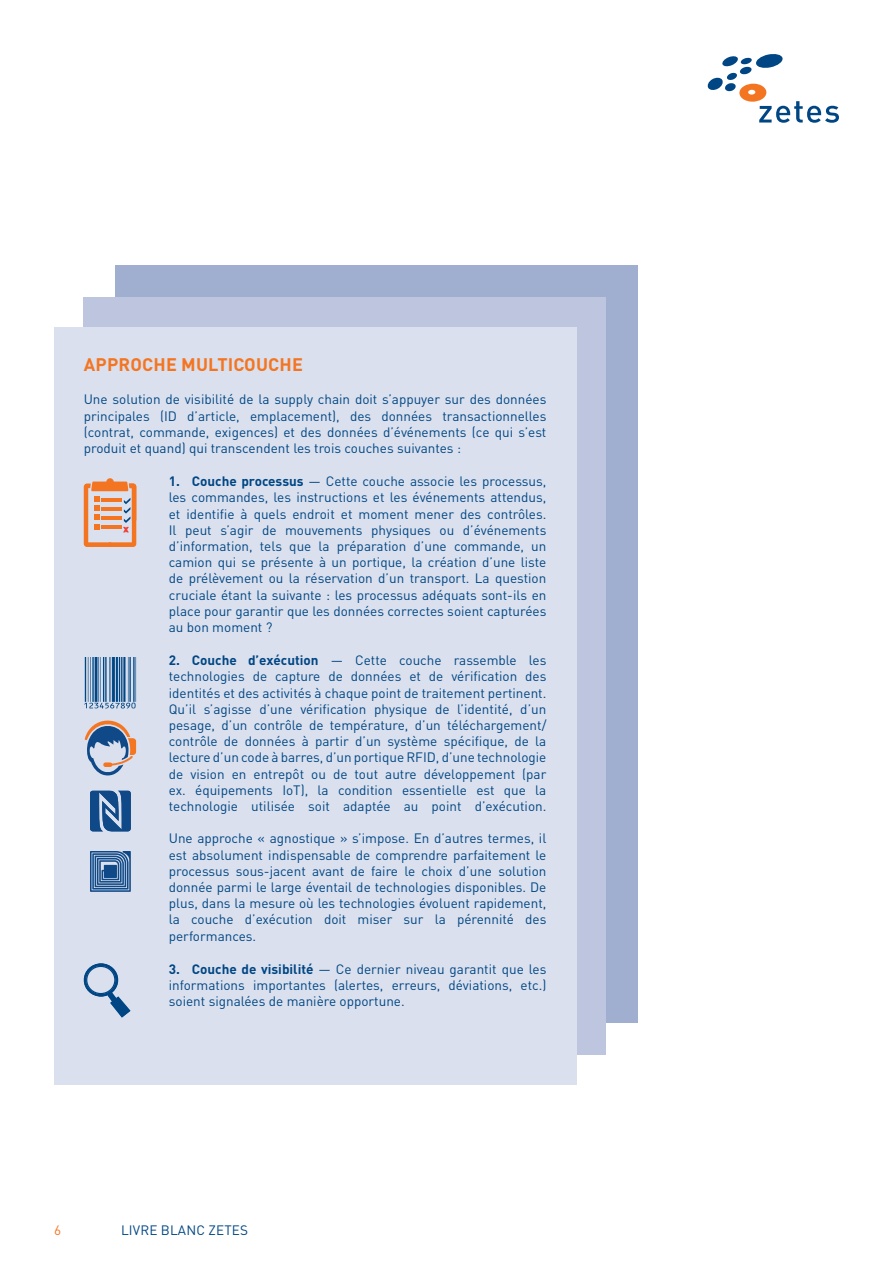
<style>
.page{position:relative;width:893px;height:1263px;background:#fff}
.page>*{position:absolute;margin:0;border:0;box-sizing:border-box;transform-origin:0 0}
.t1{font:700 18px "DINOT";letter-spacing:.01em;color:#f47521}
.t2{font:13.5px/16.2px "DINOT";color:#004684;text-align:justify}
.t3{font:13.5px "DINOT";color:#f47521}
.s1{font-weight:700}
</style>
<div class="page">
<div style="left:116px;top:266px;width:522px;height:757px;background:#a0aecf"></div>
<div style="left:84px;top:298px;width:522px;height:757px;background:#bdc6de"></div>
<div style="left:54px;top:327px;width:522px;height:757px;background:#dae0ed"></div>
<svg style="left:707px;top:54px;width:132px;height:69px"></svg>
<svg style="left:84px;top:478px;width:52px;height:69px"></svg>
<svg style="left:90px;top:851px;width:41px;height:41px"></svg>
<svg style="left:84px;top:720px;width:52px;height:56px"></svg>
<svg style="left:84px;top:657px;width:52px;height:51px"></svg>
<svg style="left:90px;top:790px;width:41px;height:41px"></svg>
<svg style="left:83px;top:963px;width:48px;height:55px"></svg>
<h1 class="t1" style="left:84px;top:352px;width:221px">APPROCHE MULTICOUCHE</h1>
<p class="t2" style="left:84px;top:391px;width:464px">Une solution de visibilité de la supply chain doit s’appuyer sur des données principales (ID d’article, emplacement), des données transactionnelles (contrat, commande, exigences) et des données d’événements (ce qui s’est produit et quand) qui transcendent les trois couches suivantes :</p>
<p class="t2" style="left:169px;top:473px;width:379px"><span class="s1">1. Couche processus</span> — Cette couche associe les processus, les commandes, les instructions et les événements attendus, et identifie à quels endroit et moment mener des contrôles.<br>Il peut s’agir de mouvements physiques ou d’événements d’information, tels que la préparation d’une commande, un camion qui se présente à un portique, la création d’une liste de prélèvement ou la réservation d’un transport. La question cruciale étant la suivante : les processus adéquats sont-ils en place pour garantir que les données correctes soient capturées au bon moment ?</p>
<p class="t2" style="left:169px;top:652px;width:379px"><span class="s1">2. Couche d’exécution</span> — Cette couche rassemble les technologies de capture de données et de vérification des identités et des activités à chaque point de traitement pertinent.<br>Qu’il s’agisse d’une vérification physique de l’identité, d’un pesage, d’un contrôle de température, d’un téléchargement/ contrôle de données à partir d’un système spécifique, de la lecture d’un code à barres, d’un portique RFID, d’une technologie de vision en entrepôt ou de tout autre développement (par ex. équipements IoT), la condition essentielle est que la technologie utilisée soit adaptée au point d’exécution.</p>
<p class="t2" style="left:169px;top:830px;width:379px">Une approche « agnostique » s’impose. En d’autres termes, il est absolument indispensable de comprendre parfaitement le processus sous-jacent avant de faire le choix d’une solution donnée parmi le large éventail de technologies disponibles. De plus, dans la mesure où les technologies évoluent rapidement, la couche d’exécution doit miser sur la pérennité des performances.</p>
<p class="t2" style="left:169px;top:960px;width:379px"><span class="s1">3. Couche de visibilité</span> — Ce dernier niveau garantit que les informations importantes (alertes, erreurs, déviations, etc.) soient signalées de manière opportune.</p>
<p class="t3" style="left:54px;top:1221px;width:9px">6</p>
<p class="t2" style="left:121px;top:1221px;width:129px">LIVRE BLANC ZETES</p>
</div>
